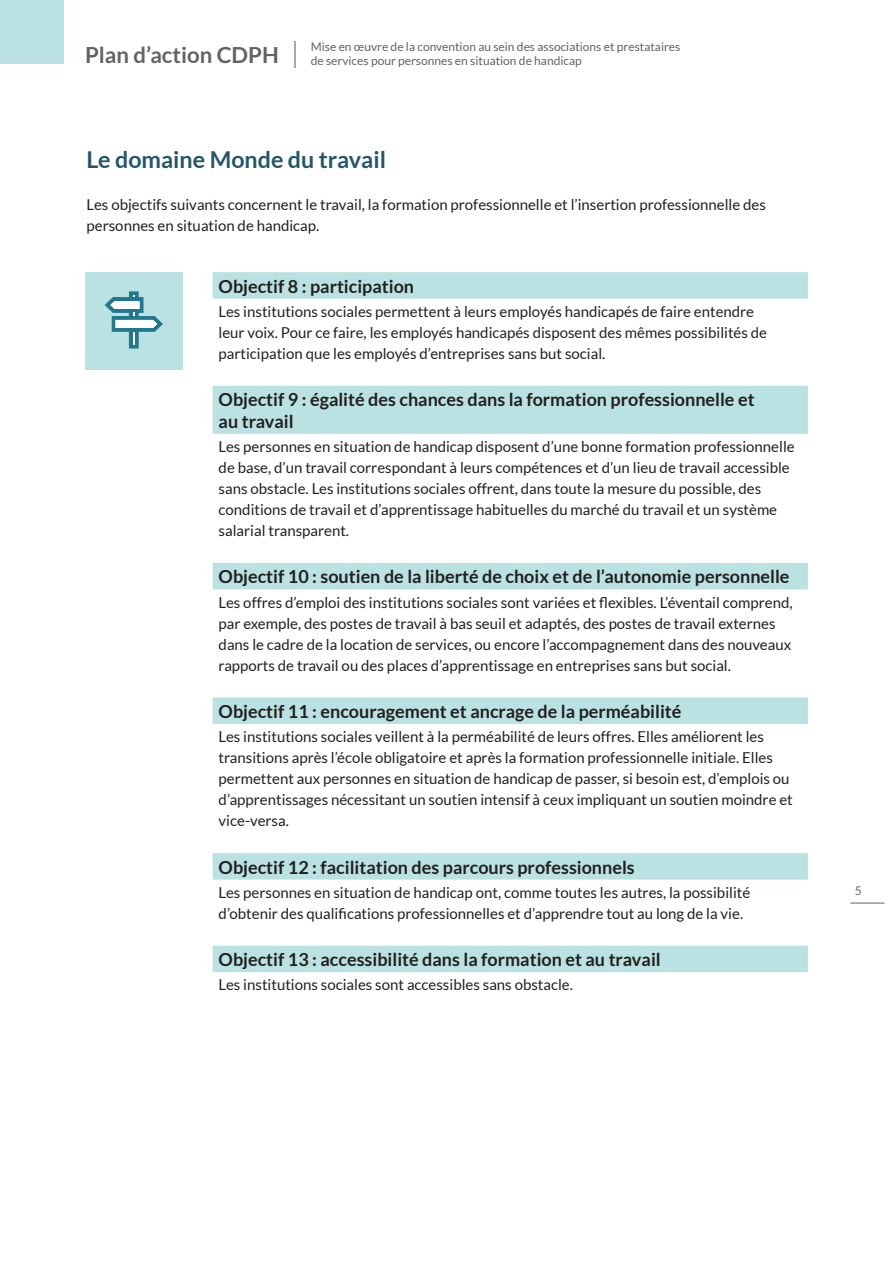
<style>
.page{position:relative;width:893px;height:1263px;background:#fff}
.page>*{position:absolute;margin:0;border:0;box-sizing:border-box;transform-origin:0 0}
.t1{font:700 23.25px "Lato";color:#255769}
.t2{font:700 22.2px "Lato";color:#636366}
.t3{font:700 18px "Lato";color:#231f20}
.Ziel_Einzug{font:15px/21px "Lato";color:#231f20}
.t4{font:12px "Lato";color:#636366}
.s1{font-weight:300;font-size:28.8px}
</style>
<div class="page">
<hr style="left:850px;top:903px;width:34px;height:1px;background:#636366">
<div style="left:0;top:0;width:64px;height:64px;background:#bbe2e2"></div>
<div style="left:85px;top:272px;width:98px;height:98px;background:#bbe2e2"></div>
<svg style="left:105px;top:291px;width:58px;height:57px"></svg>
<svg style="left:213px;top:272px;width:595px;height:700px"></svg>
<h2 class="t2" style="left:85px;top:42px;width:216px">Plan d’action CDPH <span class="s1">|</span></h2>
<p class="t4" style="left:311px;top:40px;width:371px">Mise en œuvre de la convention au sein des associations et prestataires</p>
<p class="t4" style="left:311px;top:54px;width:273px">de services pour personnes en situation de handicap</p>
<p class="t1" style="left:87px;top:146px;width:301px">Le domaine Monde du travail</p>
<p class="Ziel_Einzug" style="left:87px;top:194px;width:681px">Les objectifs suivants concernent le travail, la formation professionnelle et l’insertion professionnelle des personnes en situation de handicap.</p>
<p class="t3" style="left:219px;top:276px;width:197px">Objectif 8 : participation</p>
<p class="Ziel_Einzug" style="left:219px;top:301px;width:550px">Les institutions sociales permettent à leurs employés handicapés de faire entendre leur voix. Pour ce faire, les employés handicapés disposent des mêmes possibilités de participation que les employés d’entreprises sans but social.</p>
<p class="t3" style="left:219px;top:389px;width:537px">Objectif 9 : égalité des chances dans la formation professionnelle et</p>
<p class="t3" style="left:219px;top:411px;width:77px">au travail</p>
<p class="Ziel_Einzug" style="left:219px;top:436px;width:578px">Les personnes en situation de handicap disposent d’une bonne formation professionnelle de base, d’un travail correspondant à leurs compétences et d’un lieu de travail accessible sans obstacle. Les institutions sociales offrent, dans toute la mesure du possible, des conditions de travail et d’apprentissage habituelles du marché du travail et un système salarial transparent.</p>
<p class="t3" style="left:219px;top:566px;width:572px">Objectif 10 : soutien de la liberté de choix et de l’autonomie personnelle</p>
<p class="Ziel_Einzug" style="left:219px;top:591px;width:575px">Les offres d’emploi des institutions sociales sont variées et flexibles. L’éventail comprend, par exemple, des postes de travail à bas seuil et adaptés, des postes de travail externes dans le cadre de la location de services, ou encore l’accompagnement dans des nouveaux rapports de travail ou des places d’apprentissage en entreprises sans but social.</p>
<p class="t3" style="left:219px;top:701px;width:464px">Objectif 11 : encouragement et ancrage de la perméabilité</p>
<p class="Ziel_Einzug" style="left:219px;top:726px;width:576px">Les institutions sociales veillent à la perméabilité de leurs offres. Elles améliorent les transitions après l’école obligatoire et après la formation professionnelle initiale. Elles permettent aux personnes en situation de handicap de passer, si besoin est, d’emplois ou d’apprentissages nécessitant un soutien intensif à ceux impliquant un soutien moindre et vice-versa.</p>
<p class="t3" style="left:219px;top:857px;width:418px">Objectif 12 : facilitation des parcours professionnels</p>
<p class="Ziel_Einzug" style="left:219px;top:882px;width:533px">Les personnes en situation de handicap ont, comme toutes les autres, la possibilité d’obtenir des qualifications professionnelles et d’apprendre tout au long de la vie.</p>
<p class="t3" style="left:219px;top:949px;width:444px">Objectif 13 : accessibilité dans la formation et au travail</p>
<p class="Ziel_Einzug" style="left:219px;top:974px;width:356px">Les institutions sociales sont accessibles sans obstacle.</p>
<p class="t4" style="left:855px;top:884px;width:8px">5</p>
</div>
